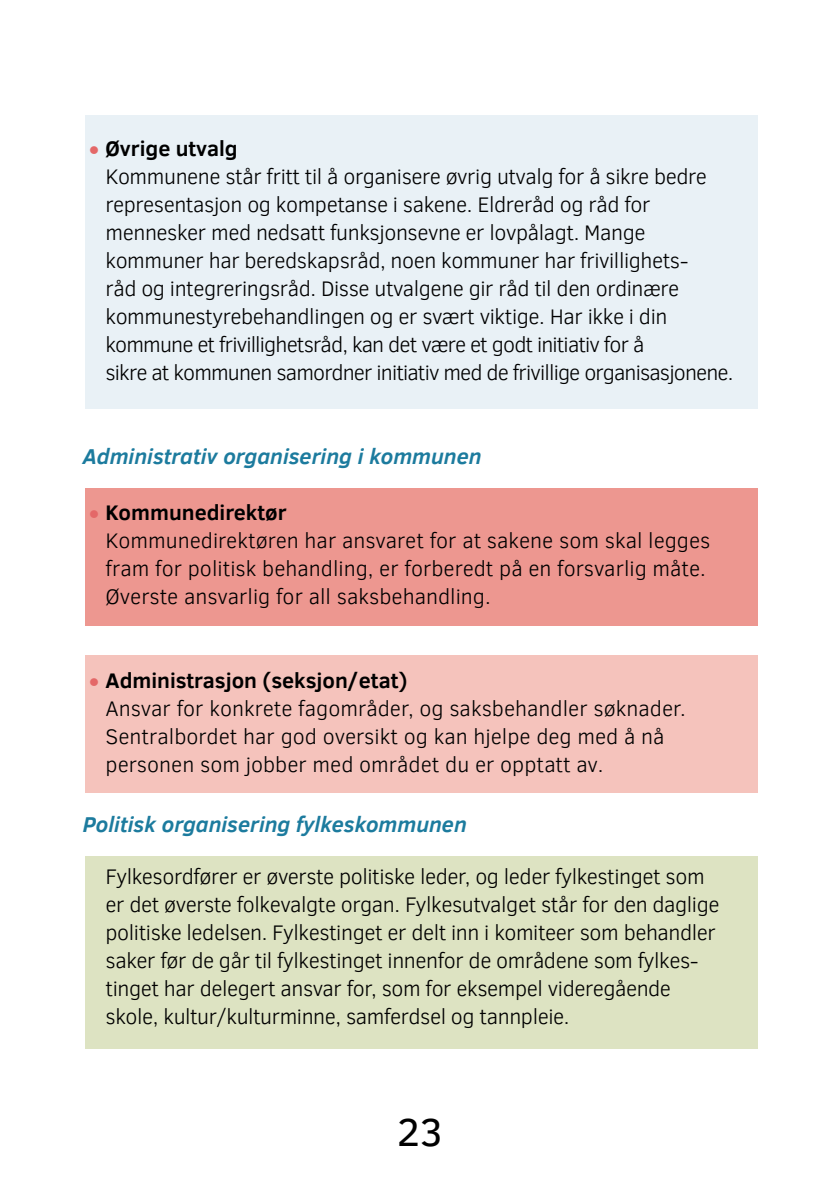
<style>
.page{position:relative;width:840px;height:1191px;background:#fff}
.page>*{position:absolute;margin:0;border:0;box-sizing:border-box;transform-origin:0 0}
.t1{font:40px "Clear Sans";color:#000}
.t2{font:italic 700 22px "Clear Sans";color:#1c7b9e}
.t3{font:300 21.6px/28px "Clear Sans";letter-spacing:-.02em;color:#000}
.t4{font:300 21.6px/28px "Clear Sans";color:#000}
.s1{font-family:"Nunito";font-weight:900;color:#e46868}
.s2{font-weight:700}
</style>
<div class="page">
<div style="left:85px;top:115px;width:672px;height:293px;background:#e9f1f6"></div>
<div style="left:85px;top:856px;width:672px;height:193px;background:#dde3c2"></div>
<div style="left:85px;top:488px;width:672px;height:138px;background:#ed9790"></div>
<div style="left:85px;top:655px;width:672px;height:138px;background:#f5c3bc"></div>
<p class="t3" style="left:105px;top:134px;width:629px;text-indent:-17px"><span class="s1">•</span> <span class="s2">Øvrige utvalg<br></span>Kommunene står fritt til å organisere øvrig utvalg for å sikre bedre representasjon og kompetanse i sakene. Eldreråd og råd for mennesker med nedsatt funksjonsevne er lovpålagt. Mange kommuner har beredskapsråd, noen kommuner har frivillighets-<br>råd og integreringsråd. Disse utvalgene gir råd til den ordinære kommunestyrebehandlingen og er svært viktige. Har ikke i din kommune et frivillighetsråd, kan det være et godt initiativ for å<br>sikre at kommunen samordner initiativ med de frivillige organisasjonene.</p>
<p class="t2" style="left:83px;top:440px;width:400px">Administrativ organisering i kommunen</p>
<p class="t4" style="left:105px;top:498px;width:606px;text-indent:-17px"><span class="s1">•</span> <span class="s2">Kommunedirektør<br></span>Kommunedirektøren har ansvaret for at sakene som skal legges fram for politisk behandling, er forberedt på en forsvarlig måte.<br>Øverste ansvarlig for all saksbehandling.</p>
<p class="t4" style="left:105px;top:666px;width:581px;text-indent:-17px"><span class="s1">•</span> <span class="s2">Administrasjon (seksjon/etat)<br></span>Ansvar for konkrete fagområder, og saksbehandler søknader.<br>Sentralbordet har god oversikt og kan hjelpe deg med å nå personen som jobber med området du er opptatt av.</p>
<p class="t2" style="left:83px;top:808px;width:385px">Politisk organisering fylkeskommunen</p>
<p class="t3" style="left:105px;top:862px;width:615px">Fylkesordfører er øverste politiske leder, og leder fylkestinget som er det øverste folkevalgte organ. Fylkesutvalget står for den daglige politiske ledelsen. Fylkestinget er delt inn i komiteer som behandler saker før de går til fylkestinget innenfor de områdene som fylkes&shy;tinget har delegert ansvar for, som for eksempel videregående skole, kultur/kulturminne, samferdsel og tannpleie.</p>
<h1 class="t1" style="left:396px;top:1105px;width:48px">23</h1>
</div>
